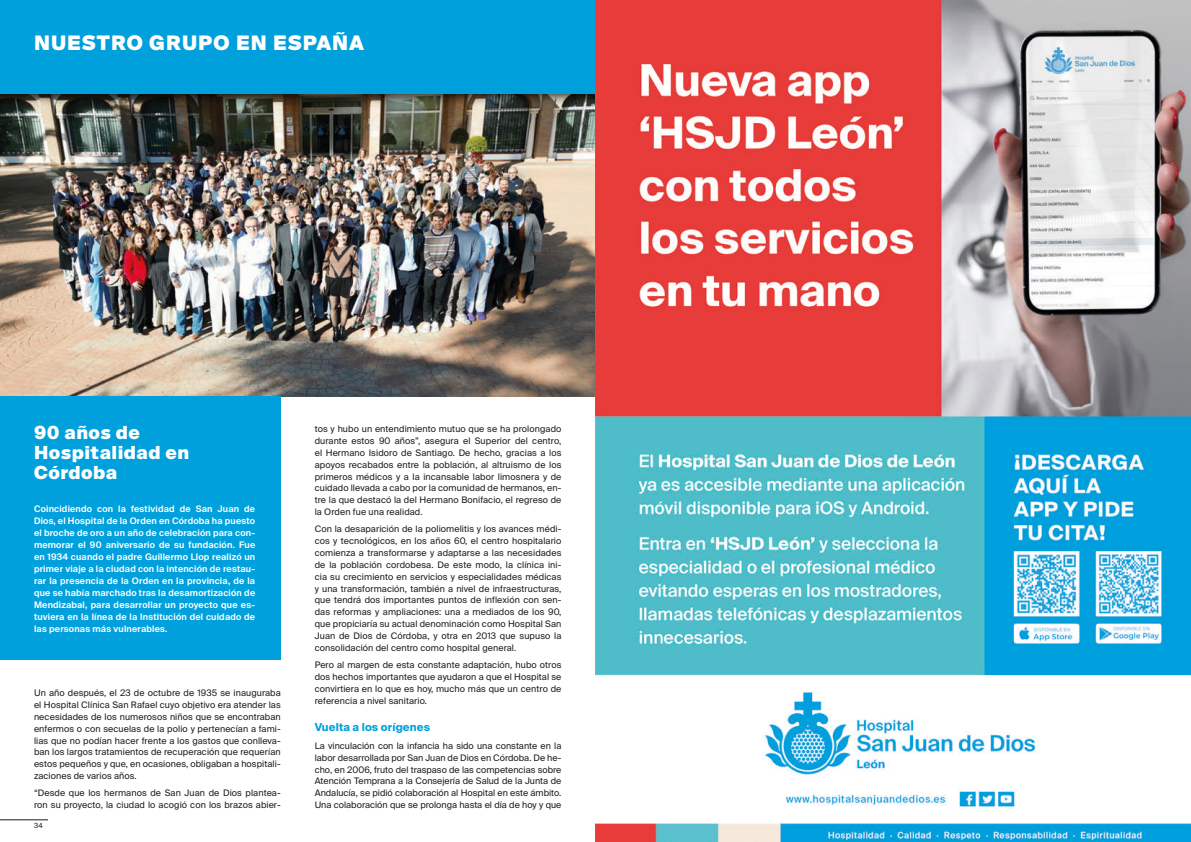
<style>
.page{position:relative;width:1191px;height:842px;background:#fff}
.page>*{position:absolute;margin:0;border:0;box-sizing:border-box;transform-origin:0 0}
.t1{font:900 20px "Suisse Intl";letter-spacing:.05em;color:#fff}
.t2{font:900 18px/20px "Suisse Intl";letter-spacing:.025em;color:#fff}
.t3{font:700 11px "Suisse Intl";letter-spacing:.01em;color:#00a0dd}
.t4{font:9px/11.8px "Suisse Intl";letter-spacing:.01em;color:#1d1d1b;text-align:justify}
.t5{font:600 9px/12px "Suisse Intl";letter-spacing:.02em;color:#fff;text-align:justify}
.t6{font:7px "Suisse Intl";color:#1d1d1b}
</style>
<div class="page">
<hr style="left:0;top:819px;width:48px;height:1px;background:#1d1d1b">
<div style="left:0;top:0;width:1191px;height:95px;background:#00a0dd"></div>
<img style="left:0;top:95px;width:595px;height:302px">
<div style="left:0;top:397px;width:281px;height:263px;background:#00a0dd"></div>
<img style="left:595px;top:0;width:596px;height:842px">
<h1 class="t1" style="left:34px;top:31px;width:331px">NUESTRO GRUPO EN ESPAÑA</h1>
<h2 class="t2" style="left:34px;top:423px;width:157px">90 años de<br>Hospitalidad en<br>Córdoba</h2>
<p class="t5" style="left:34px;top:502px;width:223px">Coincidiendo con la festividad de San Juan de Dios, el Hospital de la Orden en Córdoba ha puesto el broche de oro a un año de celebración para con&shy;memorar el 90 aniversario de su fundación. Fue en 1934 cuando el padre Guillermo Llop realizó un primer viaje a la ciudad con la intención de restau&shy;rar la presencia de la Orden en la provincia, de la que se había marchado tras la desamortización de Mendizabal, para desarrollar un proyecto que es&shy;tuviera en la línea de la Institución del cuidado de las personas más vulnerables.</p>
<p class="t4" style="left:34px;top:687px;width:248px">Un año después, el 23 de octubre de 1935 se inauguraba el Hospital Clínica San Rafael cuyo objetivo era atender las necesidades de los numerosos niños que se encontraban enfermos o con secuelas de la polio y pertenecían a fami&shy;lias que no podían hacer frente a los gastos que conlleva&shy;ban los largos tratamientos de recuperación que requerían estos pequeños y que, en ocasiones, obligaban a hospitali&shy;zaciones de varios años.</p>
<p class="t4" style="left:34px;top:787px;width:248px">“Desde que los hermanos de San Juan de Dios plantea&shy;ron su proyecto, la ciudad lo acogió con los brazos abier-</p>
<p class="t6" style="left:34px;top:821px;width:10px">34</p>
<p class="t4" style="left:315px;top:423px;width:248px">tos y hubo un entendimiento mutuo que se ha prolongado durante estos 90 años”, asegura el Superior del centro, el Hermano Isidoro de Santiago. De hecho, gracias a los apoyos recabados entre la población, al altruismo de los primeros médicos y a la incansable labor limosnera y de cuidado llevada a cabo por la comunidad de hermanos, en&shy;tre la que destacó la del Hermano Bonifacio, el regreso de la Orden fue una realidad.</p>
<p class="t4" style="left:315px;top:523px;width:248px">Con la desaparición de la poliomelitis y los avances médi&shy;cos y tecnológicos, en los años 60, el centro hospitalario comienza a transformarse y adaptarse a las necesidades de la población cordobesa. De este modo, la clínica ini&shy;cia su crecimiento en servicios y especialidades médicas y una transformación, también a nivel de infraestructuras, que tendrá dos importantes puntos de inflexión con sen&shy;das reformas y ampliaciones: una a mediados de los 90, que propiciaría su actual denominación como Hospital San Juan de Dios de Córdoba, y otra en 2013 que supuso la consolidación del centro como hospital general.</p>
<p class="t4" style="left:315px;top:659px;width:248px">Pero al margen de esta constante adaptación, hubo otros dos hechos importantes que ayudaron a que el Hospital se convirtiera en lo que es hoy, mucho más que un centro de referencia a nivel sanitario.</p>
<p class="t3" style="left:315px;top:721px;width:117px">Vuelta a los orígenes</p>
<p class="t4" style="left:315px;top:740px;width:248px">La vinculación con la infancia ha sido una constante en la labor desarrollada por San Juan de Dios en Córdoba. De he&shy;cho, en 2006, fruto del traspaso de las competencias sobre Atención Temprana a la Consejería de Salud de la Junta de Andalucía, se pidió colaboración al Hospital en este ámbito.<br>Una colaboración que se prolonga hasta el día de hoy y que</p>
</div>
